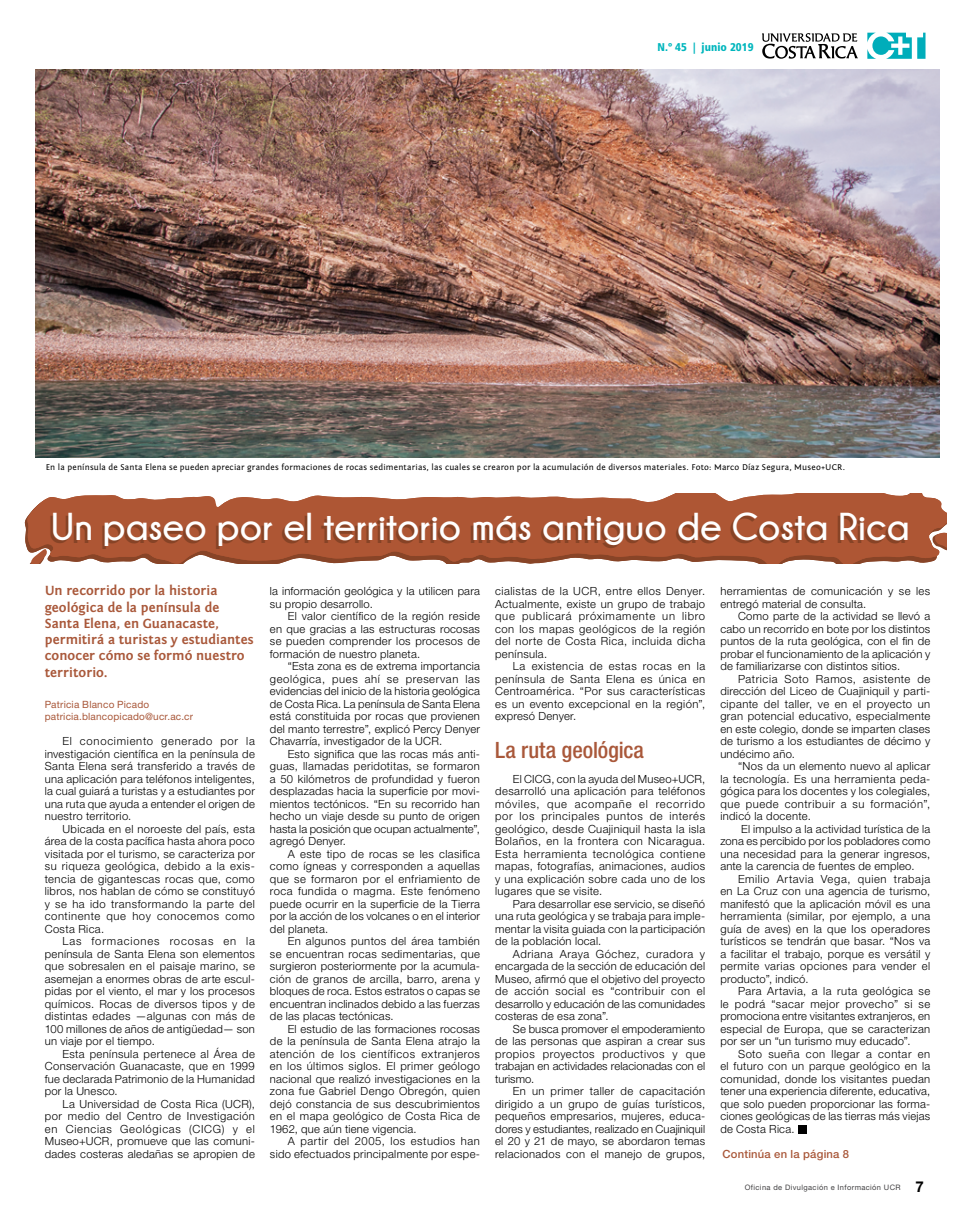
<style>
.page{position:relative;width:975px;height:1223px;background:#fff}
.page>*{position:absolute;margin:0;border:0;box-sizing:border-box;transform-origin:0 0}
.t1{font:700 38.75px "Champagne&Limousines";letter-spacing:.005em;color:#fff}
.t2{font:500 condensed 22.5px "Helvetica Neue LT Std";letter-spacing:-.005em;color:#a9583a}
.t3{font:700 13.75px/16.2px "Fontin Sans";letter-spacing:.005em;color:#a9583a}
.t4{font:300 11.25px/12.5px "Helvetica Neue LT Std";letter-spacing:.02em;color:#000;text-align:justify}
.t5{font:500 11.25px "Helvetica Neue LT Std";letter-spacing:.02em;color:#a9583a}
.t6{font:900 condensed 11.25px "Frutiger LT Std";letter-spacing:.005em;color:#00b6bd}
.t7{font:10px/12.5px "Helvetica Neue LT Std";letter-spacing:.02em;color:#a9583a}
.t8{font:8.75px "Fontin Sans";letter-spacing:.02em;color:#000}
.t9{font:7.5px "Helvetica Neue LT Std";letter-spacing:.05em;color:#414042}
.s1{font-weight:700;font-size:15px;color:#000}
</style>
<div class="page">
<svg style="left:867px;top:33px;width:44px;height:26px"></svg>
<svg style="left:917px;top:33px;width:8px;height:26px"></svg>
<svg style="left:762px;top:33px;width:95px;height:26px"></svg>
<svg style="left:27px;top:493px;width:919px;height:70px;fill:#ae5634"></svg>
<svg style="left:932px;top:531px;width:14px;height:20px"></svg>
<svg style="left:27px;top:549px;width:23px;height:14px"></svg>
<img style="left:35px;top:69px;width:904px;height:389px">
<div style="left:797px;top:1124px;width:9px;height:9px;background:#000"></div>
<p class="t6" style="left:657px;top:40px;width:98px">N.º 45 | junio 2019</p>
<p class="t8" style="left:46px;top:462px;width:800px">En la península de Santa Elena se pueden apreciar grandes formaciones de rocas sedimentarias, las cuales se crearon por la acumulación de diversos materiales. Foto: Marco Díaz Segura, Museo+UCR.</p>
<h1 class="t1" style="left:51px;top:505px;width:859px">Un paseo por el territorio más antiguo de Costa Rica</h1>
<p class="t3" style="left:45px;top:583px;width:210px">Un recorrido por la historia geológica de la península de<br>Santa Elena, en Guanacaste, permitirá a turistas y estudiantes conocer cómo se formó nuestro territorio.</p>
<p class="t7" style="left:45px;top:698px;width:150px">Patricia Blanco Picado patricia.blancopicado@ucr.ac.cr</p>
<p class="t4" style="left:45px;top:735px;width:212px;text-indent:18px">El conocimiento generado por la investigación científica en la península de Santa Elena será transferido a través de una aplicación para teléfonos inteligentes, la cual guiará a turistas y a estudiantes por una ruta que ayuda a entender el origen de nuestro territorio.</p>
<p class="t4" style="left:45px;top:822px;width:212px;text-indent:18px">Ubicada en el noroeste del país, esta área de la costa pacífica hasta ahora poco visitada por el turismo, se caracteriza por su riqueza geológica, debido a la exis&shy;tencia de gigantescas rocas que, como libros, nos hablan de cómo se constituyó y se ha ido transformando la parte del continente que hoy conocemos como Costa Rica.</p>
<p class="t4" style="left:45px;top:934px;width:212px;text-indent:18px">Las formaciones rocosas en la península de Santa Elena son elementos que sobresalen en el paisaje marino, se asemejan a enormes obras de arte escul&shy;pidas por el viento, el mar y los procesos químicos. Rocas de diversos tipos y de distintas edades —algunas con más de 100 millones de años de antigüedad— son un viaje por el tiempo.</p>
<p class="t4" style="left:45px;top:1047px;width:211px;text-indent:18px">Esta península pertenece al Área de Conservación Guanacaste, que en 1999 fue declarada Patrimonio de la Humanidad por la Unesco.</p>
<p class="t4" style="left:45px;top:1097px;width:212px;text-indent:18px">La Universidad de Costa Rica (UCR), por medio del Centro de Investigación en Ciencias Geológicas (CICG) y el Museo+UCR, promueve que las comuni&shy;dades costeras aledañas se apropien de</p>
<p class="t4" style="left:270px;top:584px;width:211px">la información geológica y la utilicen para su propio desarrollo.</p>
<p class="t4" style="left:270px;top:609px;width:211px;text-indent:18px">El valor científico de la región reside en que gracias a las estructuras rocosas se pueden comprender los procesos de formación de nuestro planeta.</p>
<p class="t4" style="left:270px;top:659px;width:211px;text-indent:18px">“Esta zona es de extrema importancia geológica, pues ahí se preservan las evidencias del inicio de la historia geológica de Costa Rica. La península de Santa Elena está constituida por rocas que provienen del manto terrestre”, explicó Percy Denyer Chavarría, investigador de la UCR.</p>
<p class="t4" style="left:270px;top:747px;width:211px;text-indent:18px">Esto significa que las rocas más anti&shy;guas, llamadas peridotitas, se formaron a 50 kilómetros de profundidad y fueron desplazadas hacia la superficie por movi&shy;mientos tectónicos. “En su recorrido han hecho un viaje desde su punto de origen hasta la posición que ocupan actualmente”, agregó Denyer.</p>
<p class="t4" style="left:270px;top:847px;width:211px;text-indent:18px">A este tipo de rocas se les clasifica como ígneas y corresponden a aquellas que se formaron por el enfriamiento de roca fundida o magma. Este fenómeno puede ocurrir en la superficie de la Tierra por la acción de los volcanes o en el interior del planeta.</p>
<p class="t4" style="left:270px;top:934px;width:211px;text-indent:18px">En algunos puntos del área también se encuentran rocas sedimentarias, que surgieron posteriormente por la acumula&shy;ción de granos de arcilla, barro, arena y bloques de roca. Estos estratos o capas se encuentran inclinados debido a las fuerzas de las placas tectónicas.</p>
<p class="t4" style="left:270px;top:1022px;width:211px;text-indent:18px">El estudio de las formaciones rocosas de la península de Santa Elena atrajo la atención de los científicos extranjeros en los últimos siglos. El primer geólogo nacional que realizó investigaciones en la zona fue Gabriel Dengo Obregón, quien dejó constancia de sus descubrimientos en el mapa geológico de Costa Rica de 1962, que aún tiene vigencia.</p>
<p class="t4" style="left:270px;top:1134px;width:211px;text-align:right">A partir del 2005, los estudios han sido efectuados principalmente por espe-</p>
<p class="t4" style="left:495px;top:584px;width:211px">cialistas de la UCR, entre ellos Denyer.<br>Actualmente, existe un grupo de trabajo que publicará próximamente un libro con los mapas geológicos de la región del norte de Costa Rica, incluida dicha península.</p>
<p class="t4" style="left:495px;top:659px;width:211px;text-indent:18px">La existencia de estas rocas en la península de Santa Elena es única en Centroamérica. “Por sus características es un evento excepcional en la región”, expresó Denyer.</p>
<h2 class="t2" style="left:495px;top:736px;width:150px">La ruta geológica</h2>
<p class="t4" style="left:495px;top:772px;width:211px;text-indent:18px">El CICG, con la ayuda del Museo+UCR, desarrolló una aplicación para teléfonos móviles, que acompañe el recorrido por los principales puntos de interés geológico, desde Cuajiniquil hasta la isla Bolaños, en la frontera con Nicaragua.<br>Esta herramienta tecnológica contiene mapas, fotografías, animaciones, audios y una explicación sobre cada uno de los lugares que se visite.</p>
<p class="t4" style="left:495px;top:897px;width:211px;text-indent:18px">Para desarrollar ese servicio, se diseñó una ruta geológica y se trabaja para imple&shy;mentar la visita guiada con la participación de la población local.</p>
<p class="t4" style="left:495px;top:947px;width:211px;text-indent:18px">Adriana Araya Góchez, curadora y encargada de la sección de educación del Museo, afirmó que el objetivo del proyecto de acción social es “contribuir con el desarrollo y educación de las comunidades costeras de esa zona”.</p>
<p class="t4" style="left:495px;top:1022px;width:211px;text-indent:18px">Se busca promover el empoderamiento de las personas que aspiran a crear sus propios proyectos productivos y que trabajan en actividades relacionadas con el turismo.</p>
<p class="t4" style="left:495px;top:1084px;width:211px;text-indent:18px">En un primer taller de capacitación dirigido a un grupo de guías turísticos, pequeños empresarios, mujeres, educa&shy;dores y estudiantes, realizado en Cuajiniquil el 20 y 21 de mayo, se abordaron temas relacionados con el manejo de grupos,</p>
<p class="t4" style="left:720px;top:584px;width:211px">herramientas de comunicación y se les entregó material de consulta.</p>
<p class="t4" style="left:720px;top:609px;width:211px;text-indent:18px">Como parte de la actividad se llevó a cabo un recorrido en bote por los distintos puntos de la ruta geológica, con el fin de probar el funcionamiento de la aplicación y de familiarizarse con distintos sitios.</p>
<p class="t4" style="left:720px;top:672px;width:211px;text-indent:18px">Patricia Soto Ramos, asistente de dirección del Liceo de Cuajiniquil y parti&shy;cipante del taller, ve en el proyecto un gran potencial educativo, especialmente en este colegio, donde se imparten clases de turismo a los estudiantes de décimo y undécimo año.</p>
<p class="t4" style="left:720px;top:759px;width:211px;text-indent:18px">“Nos da un elemento nuevo al aplicar la tecnología. Es una herramienta peda&shy;gógica para los docentes y los colegiales, que puede contribuir a su formación”, indicó la docente.</p>
<p class="t4" style="left:720px;top:822px;width:211px;text-indent:21px">El impulso a la actividad turística de la zona es percibido por los pobladores como una necesidad para la generar ingresos, ante la carencia de fuentes de empleo.</p>
<p class="t4" style="left:720px;top:872px;width:211px;text-indent:18px">Emilio Artavia Vega, quien trabaja en La Cruz con una agencia de turismo, manifestó que la aplicación móvil es una herramienta (similar, por ejemplo, a una guía de aves) en la que los operadores turísticos se tendrán que basar. “Nos va a facilitar el trabajo, porque es versátil y permite varias opciones para vender el producto”, indicó.</p>
<p class="t4" style="left:720px;top:984px;width:211px;text-indent:18px">Para Artavia, a la ruta geológica se le podrá “sacar mejor provecho” si se promociona entre visitantes extranjeros, en especial de Europa, que se caracterizan por ser un “un turismo muy educado”.</p>
<p class="t4" style="left:720px;top:1047px;width:211px;text-indent:18px">Soto sueña con llegar a contar en el futuro con un parque geológico en la comunidad, donde los visitantes puedan tener una experiencia diferente, educativa, que solo pueden proporcionar las forma&shy;ciones geológicas de las tierras más viejas de Costa Rica.</p>
<p class="t5" style="left:722px;top:1147px;width:128px">Continúa en la página 8</p>
<p class="t9" style="left:744px;top:1182px;width:180px">Oficina de Divulgación e Información UCR <span class="s1">7</span></p>
</div>
